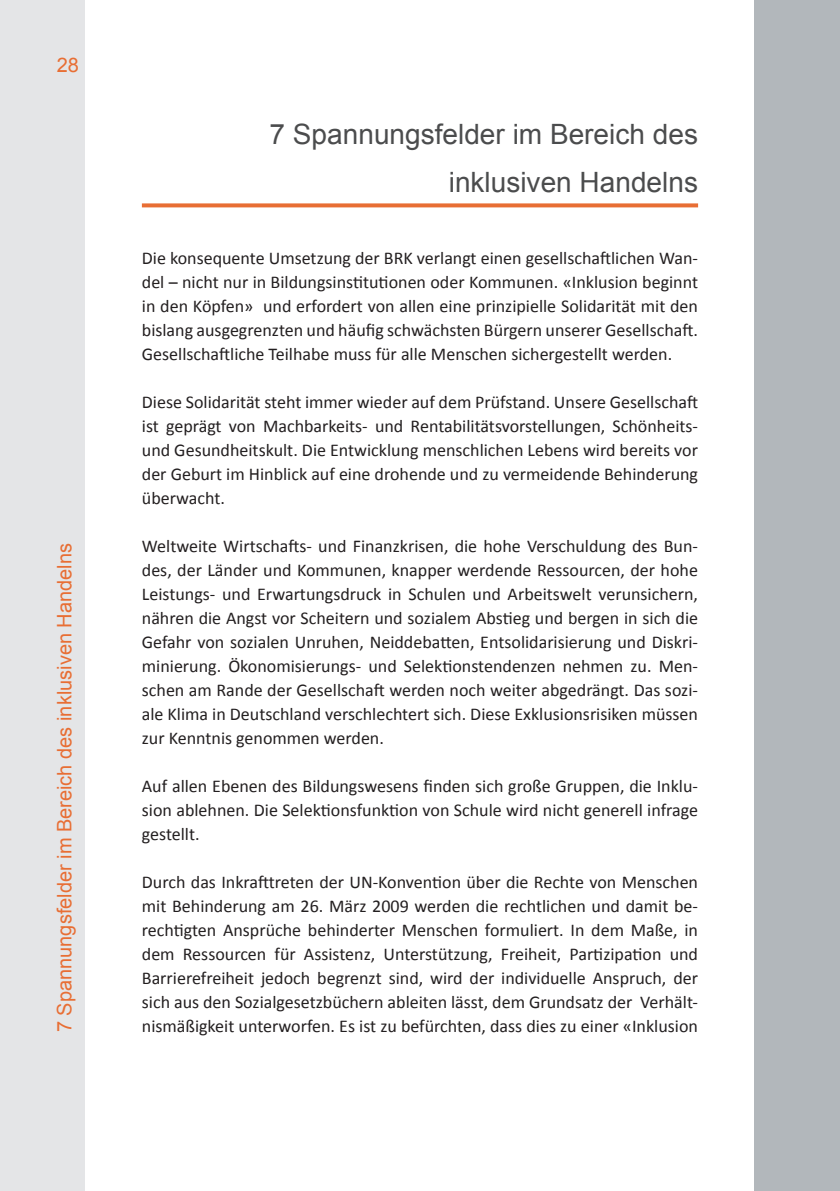
<style>
.page{position:relative;width:840px;height:1191px;background:#fff}
.page>*{position:absolute;margin:0;border:0;box-sizing:border-box;transform-origin:0 0}
.t1{font:28px/48px "Arial";color:#4b4c4d;text-align:right}
.t2{font:20px "Arial";color:#e86e34}
.t3{font:18px/24px "Calibri";color:#231f20;text-align:justify}
</style>
<div class="page">
<div style="left:0;top:0;width:85px;height:1191px;background:#e4e5e7"></div>
<div style="left:754px;top:0;width:85px;height:1191px;background:#b2b7bb"></div>
<svg style="left:142px;top:203px;width:555px;height:4px;background:#ea7c48"></svg>
<p class="t2" style="left:57px;top:52px;width:24px">28</p>
<p class="t2" style="left:51px;top:1032px;width:491px;rotate:-90deg">7 Spannungsfelder im Bereich des inklusiven Handelns</p>
<h1 class="t1" style="left:269px;top:110px;width:429px">7 Spannungsfelder im Bereich des inklusiven Handelns</h1>
<p class="t3" style="left:142px;top:246px;width:557px">Die konsequente Umsetzung der BRK verlangt einen gesellschaftlichen Wan&shy;del – nicht nur in Bildungsinstitutionen oder Kommunen. «Inklusion beginnt in den Köpfen» und erfordert von allen eine prinzipielle Solidarität mit den bislang ausgegrenzten und häufig schwächsten Bürgern unserer Gesellschaft.<br>Gesellschaftliche Teilhabe muss für alle Menschen sichergestellt werden.</p>
<p class="t3" style="left:142px;top:390px;width:557px">Diese Solidarität steht immer wieder auf dem Prüfstand. Unsere Gesellschaft ist geprägt von Machbarkeits- und Rentabilitätsvorstellungen, Schönheits&shy;und Gesundheitskult. Die Entwicklung menschlichen Lebens wird bereits vor der Geburt im Hinblick auf eine drohende und zu vermeidende Behinderung überwacht.</p>
<p class="t3" style="left:142px;top:534px;width:557px">Weltweite Wirtschafts- und Finanzkrisen, die hohe Verschuldung des Bun&shy;des, der Länder und Kommunen, knapper werdende Ressourcen, der hohe Leistungs- und Erwartungsdruck in Schulen und Arbeitswelt verunsichern, nähren die Angst vor Scheitern und sozialem Abstieg und bergen in sich die Gefahr von sozialen Unruhen, Neiddebatten, Entsolidarisierung und Diskri&shy;minierung. Ökonomisierungs- und Selektionstendenzen nehmen zu. Men&shy;schen am Rande der Gesellschaft werden noch weiter abgedrängt. Das sozi&shy;ale Klima in Deutschland verschlechtert sich. Diese Exklusionsrisiken müssen zur Kenntnis genommen werden.</p>
<p class="t3" style="left:142px;top:774px;width:557px">Auf allen Ebenen des Bildungswesens finden sich große Gruppen, die Inklu&shy;sion ablehnen. Die Selektionsfunktion von Schule wird nicht generell infrage gestellt.</p>
<p class="t3" style="left:142px;top:870px;width:557px">Durch das Inkrafttreten der UN-Konvention über die Rechte von Menschen mit Behinderung am 26. März 2009 werden die rechtlichen und damit be&shy;rechtigten Ansprüche behinderter Menschen formuliert. In dem Maße, in dem Ressourcen für Assistenz, Unterstützung, Freiheit, Partizipation und Barrierefreiheit jedoch begrenzt sind, wird der individuelle Anspruch, der sich aus den Sozialgesetzbüchern ableiten lässt, dem Grundsatz der Verhält&shy;nismäßigkeit unterworfen. Es ist zu befürchten, dass dies zu einer «Inklusion</p>
</div>
